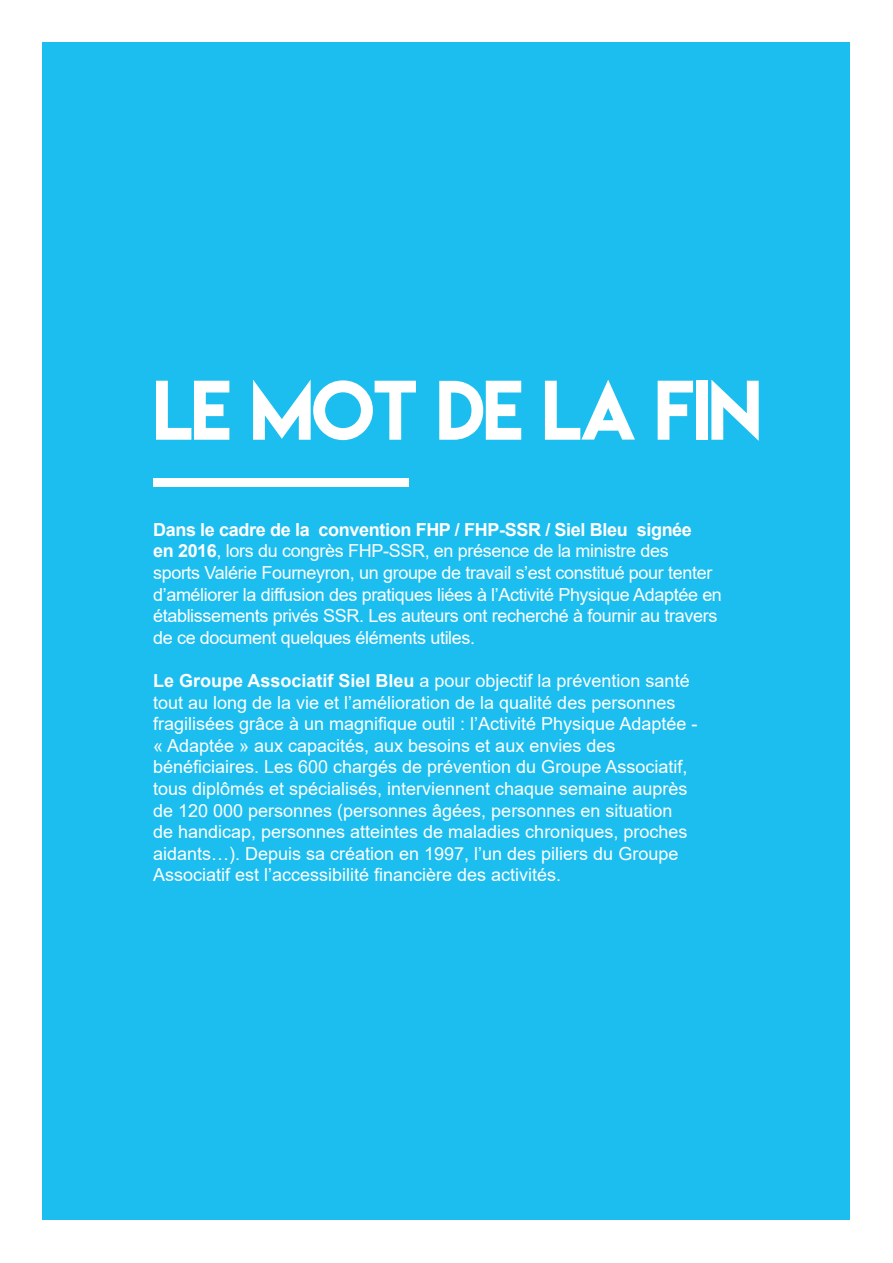
<style>
.page{position:relative;width:893px;height:1263px;background:#fff}
.page>*{position:absolute;margin:0;border:0;box-sizing:border-box;transform-origin:0 0}
.t1{font:75px "Lemon Milk";letter-spacing:-.025em;color:#fff}
.t2{font:18px/21.6px "Arial";color:#fff}
.t3{font:18px/21.6px "Arial";letter-spacing:-.02em;color:#fff}
.s1{font-weight:700}
</style>
<div class="page">
<div style="left:43px;top:43px;width:807px;height:1177px;background:#1cbeef"></div>
<div style="left:153px;top:478px;width:255px;height:9px;background:#fff"></div>
<p class="t1" style="left:153px;top:358px;width:610px">LE MOT DE LA FIN</p>
<p class="t3" style="left:153px;top:519px;width:570px"><span class="s1">Dans le cadre de la convention FHP / FHP-SSR / Siel Bleu signée<br>en 2016</span>, lors du congrès FHP-SSR, en présence de la ministre des<br>sports Valérie Fourneyron, un groupe de travail s’est constitué pour tenter d’améliorer la diffusion des pratiques liées à l’Activité Physique Adaptée en établissements privés SSR. Les auteurs ont recherché à fournir au travers de ce document quelques éléments utiles.</p>
<p class="t2" style="left:153px;top:670px;width:546px"><span class="s1">Le Groupe Associatif Siel Bleu</span> a pour objectif la prévention santé tout au long de la vie et l’amélioration de la qualité des personnes fragilisées grâce à un magnifique outil : l’Activité Physique Adaptée -</p>
<p class="t2" style="left:153px;top:735px;width:536px">« Adaptée » aux capacités, aux besoins et aux envies des bénéficiaires. Les 600 chargés de prévention du Groupe Associatif, tous diplômés et spécialisés, interviennent chaque semaine auprès de 120 000 personnes (personnes âgées, personnes en situation de handicap, personnes atteintes de maladies chroniques, proches aidants…). Depuis sa création en 1997, l’un des piliers du Groupe Associatif est l’accessibilité financière des activités.</p>
</div>
